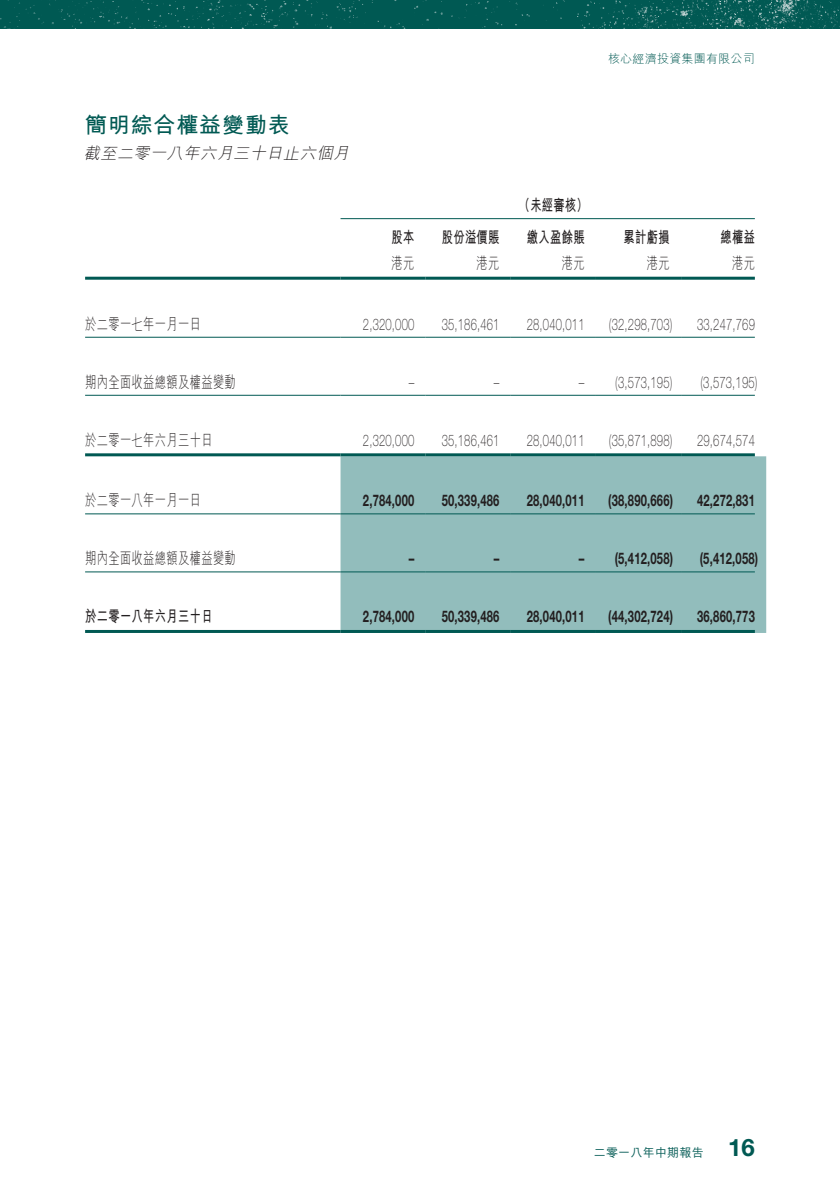
<style>
.page{position:relative;width:840px;height:1191px;background:#fff}
.page>*{position:absolute;margin:0;border:0;box-sizing:border-box;transform-origin:0 0}
.t1{font:700 24px "Helvetica Neue LT Std";color:#005953}
._01_H1{font:700 22px "M Hei HK";letter-spacing:.035em;color:#005953}
._50_Table_txt{font:100 16px "Helvetica Neue LT Std";letter-spacing:.015em;color:#231f20;scale:.7 1}
._50_Table_txt-2{font:700 16px "Helvetica Neue LT Std";letter-spacing:.015em;color:#231f20;scale:.7 1}
._50_Table_txt-3{font:300 16px "M Hei HK";letter-spacing:.035em;color:#231f20;scale:.7 1}
._50_Table_txt-4{font:700 16px "M Hei HK";letter-spacing:.035em;color:#231f20;scale:.7 1}
._00_txt{font:italic 300 16px "M Hei HK";color:#231f20}
.t2{font:300 12px "M Hei HK";letter-spacing:.02em;color:#005953}
.t3{font:500 12px "M Hei HK";letter-spacing:.02em;color:#005953}
</style>
<div class="page">
<img style="left:0;top:0;width:839px;height:28px">
<div style="left:340px;top:456px;width:425px;height:177px;background:#92bdbc"></div>
<hr style="left:340px;top:218px;width:414px;height:1px;background:#005953">
<hr style="left:85px;top:277px;width:255px;height:3px;background:#005953">
<hr style="left:340px;top:277px;width:85px;height:3px;background:#005953">
<hr style="left:425px;top:277px;width:85px;height:3px;background:#005953">
<hr style="left:510px;top:277px;width:85px;height:3px;background:#005953">
<hr style="left:595px;top:277px;width:85px;height:3px;background:#005953">
<hr style="left:680px;top:277px;width:74px;height:3px;background:#005953">
<hr style="left:85px;top:337px;width:255px;height:1px;background:#005953">
<hr style="left:340px;top:337px;width:85px;height:1px;background:#005953">
<hr style="left:425px;top:337px;width:85px;height:1px;background:#005953">
<hr style="left:510px;top:337px;width:85px;height:1px;background:#005953">
<hr style="left:595px;top:337px;width:85px;height:1px;background:#005953">
<hr style="left:680px;top:337px;width:74px;height:1px;background:#005953">
<hr style="left:85px;top:395px;width:255px;height:1px;background:#005953">
<hr style="left:340px;top:395px;width:85px;height:1px;background:#005953">
<hr style="left:425px;top:395px;width:85px;height:1px;background:#005953">
<hr style="left:510px;top:395px;width:85px;height:1px;background:#005953">
<hr style="left:595px;top:395px;width:85px;height:1px;background:#005953">
<hr style="left:680px;top:395px;width:74px;height:1px;background:#005953">
<hr style="left:85px;top:453px;width:255px;height:3px;background:#005953">
<hr style="left:340px;top:453px;width:85px;height:3px;background:#005953">
<hr style="left:425px;top:453px;width:85px;height:3px;background:#005953">
<hr style="left:510px;top:453px;width:85px;height:3px;background:#005953">
<hr style="left:595px;top:453px;width:85px;height:3px;background:#005953">
<hr style="left:680px;top:453px;width:74px;height:3px;background:#005953">
<hr style="left:85px;top:513px;width:255px;height:1px;background:#005953">
<hr style="left:340px;top:513px;width:85px;height:1px;background:#005953">
<hr style="left:425px;top:513px;width:85px;height:1px;background:#005953">
<hr style="left:510px;top:513px;width:85px;height:1px;background:#005953">
<hr style="left:595px;top:513px;width:85px;height:1px;background:#005953">
<hr style="left:680px;top:513px;width:74px;height:1px;background:#005953">
<hr style="left:85px;top:571px;width:255px;height:1px;background:#005953">
<hr style="left:340px;top:571px;width:85px;height:1px;background:#005953">
<hr style="left:425px;top:571px;width:85px;height:1px;background:#005953">
<hr style="left:510px;top:571px;width:85px;height:1px;background:#005953">
<hr style="left:595px;top:571px;width:85px;height:1px;background:#005953">
<hr style="left:680px;top:571px;width:74px;height:1px;background:#005953">
<hr style="left:85px;top:630px;width:255px;height:3px;background:#005953">
<hr style="left:340px;top:630px;width:85px;height:3px;background:#005953">
<hr style="left:425px;top:630px;width:85px;height:3px;background:#005953">
<hr style="left:510px;top:630px;width:85px;height:3px;background:#005953">
<hr style="left:595px;top:630px;width:85px;height:3px;background:#005953">
<hr style="left:680px;top:630px;width:74px;height:3px;background:#005953">
<p class="t2" style="left:607px;top:53px;width:148px">核心經濟投資集團有限公司</p>
<p class="_01_H1" style="left:85px;top:109px;width:206px">簡明綜合權益變動表</p>
<p class="_00_txt" style="left:84px;top:145px;width:270px">截至二零一八年六月三十日止六個月</p>
<p class="_50_Table_txt-4" style="left:518px;top:194px;width:100px">（未經審核(</p>
<p class="_50_Table_txt-4" style="left:391px;top:226px;width:34px">股本</p>
<p class="_50_Table_txt-4" style="left:441px;top:226px;width:84px">股份溢價賬</p>
<p class="_50_Table_txt-4" style="left:526px;top:226px;width:84px">繳入盈餘賬</p>
<p class="_50_Table_txt-4" style="left:623px;top:226px;width:67px">累計虧損</p>
<p class="_50_Table_txt-4" style="left:720px;top:226px;width:51px">總權益</p>
<p class="_50_Table_txt-3" style="left:391px;top:255px;width:34px">港元</p>
<p class="_50_Table_txt-3" style="left:476px;top:255px;width:34px">港元</p>
<p class="_50_Table_txt-3" style="left:561px;top:255px;width:34px">港元</p>
<p class="_50_Table_txt-3" style="left:646px;top:255px;width:34px">港元</p>
<p class="_50_Table_txt-3" style="left:731px;top:255px;width:34px">港元</p>
<p class="_50_Table_txt-3" style="left:85px;top:316px;width:167px">於二零一七年一月一日</p>
<p class="_50_Table_txt" style="left:363px;top:315px;width:75px">2,320,000</p>
<p class="_50_Table_txt" style="left:441px;top:315px;width:84px">35,186,461</p>
<p class="_50_Table_txt" style="left:526px;top:315px;width:84px">28,040,011</p>
<p class="_50_Table_txt" style="left:608px;top:315px;width:92px">)32,298,703(</p>
<p class="_50_Table_txt" style="left:696px;top:315px;width:84px">33,247,769</p>
<p class="_50_Table_txt-3" style="left:85px;top:374px;width:217px">期內全面收益總額及權益變動</p>
<p class="_50_Table_txt" style="left:408px;top:373px;width:9px">–</p>
<p class="_50_Table_txt" style="left:493px;top:373px;width:9px">–</p>
<p class="_50_Table_txt" style="left:578px;top:373px;width:9px">–</p>
<p class="_50_Table_txt" style="left:615px;top:373px;width:83px">)3,573,195(</p>
<p class="_50_Table_txt" style="left:700px;top:373px;width:83px">)3,573,195(</p>
<p class="_50_Table_txt-3" style="left:85px;top:432px;width:183px">於二零一七年六月三十日</p>
<p class="_50_Table_txt" style="left:363px;top:431px;width:75px">2,320,000</p>
<p class="_50_Table_txt" style="left:441px;top:431px;width:84px">35,186,461</p>
<p class="_50_Table_txt" style="left:526px;top:431px;width:84px">28,040,011</p>
<p class="_50_Table_txt" style="left:608px;top:431px;width:92px">)35,871,898(</p>
<p class="_50_Table_txt" style="left:696px;top:431px;width:84px">29,674,574</p>
<p class="_50_Table_txt-3" style="left:85px;top:492px;width:167px">於二零一八年一月一日</p>
<p class="_50_Table_txt-2" style="left:363px;top:491px;width:75px">2,784,000</p>
<p class="_50_Table_txt-2" style="left:441px;top:491px;width:84px">50,339,486</p>
<p class="_50_Table_txt-2" style="left:526px;top:491px;width:84px">28,040,011</p>
<p class="_50_Table_txt-2" style="left:608px;top:491px;width:94px">)38,890,666(</p>
<p class="_50_Table_txt-2" style="left:696px;top:491px;width:84px">42,272,831</p>
<p class="_50_Table_txt-3" style="left:85px;top:550px;width:217px">期內全面收益總額及權益變動</p>
<p class="_50_Table_txt-2" style="left:408px;top:549px;width:9px">–</p>
<p class="_50_Table_txt-2" style="left:493px;top:549px;width:9px">–</p>
<p class="_50_Table_txt-2" style="left:578px;top:549px;width:9px">–</p>
<p class="_50_Table_txt-2" style="left:614px;top:549px;width:85px">)5,412,058(</p>
<p class="_50_Table_txt-2" style="left:699px;top:549px;width:85px">)5,412,058(</p>
<p class="_50_Table_txt-4" style="left:85px;top:605px;width:183px">於二零一八年六月三十日</p>
<p class="_50_Table_txt-2" style="left:363px;top:607px;width:75px">2,784,000</p>
<p class="_50_Table_txt-2" style="left:441px;top:607px;width:84px">50,339,486</p>
<p class="_50_Table_txt-2" style="left:526px;top:607px;width:84px">28,040,011</p>
<p class="_50_Table_txt-2" style="left:608px;top:607px;width:94px">)44,302,724(</p>
<p class="_50_Table_txt-2" style="left:696px;top:607px;width:84px">36,860,773</p>
<p class="t3" style="left:593px;top:1144px;width:111px">二零一八年中期報告</p>
<h1 class="t1" style="left:727px;top:1133px;width:28px">16</h1>
</div>
